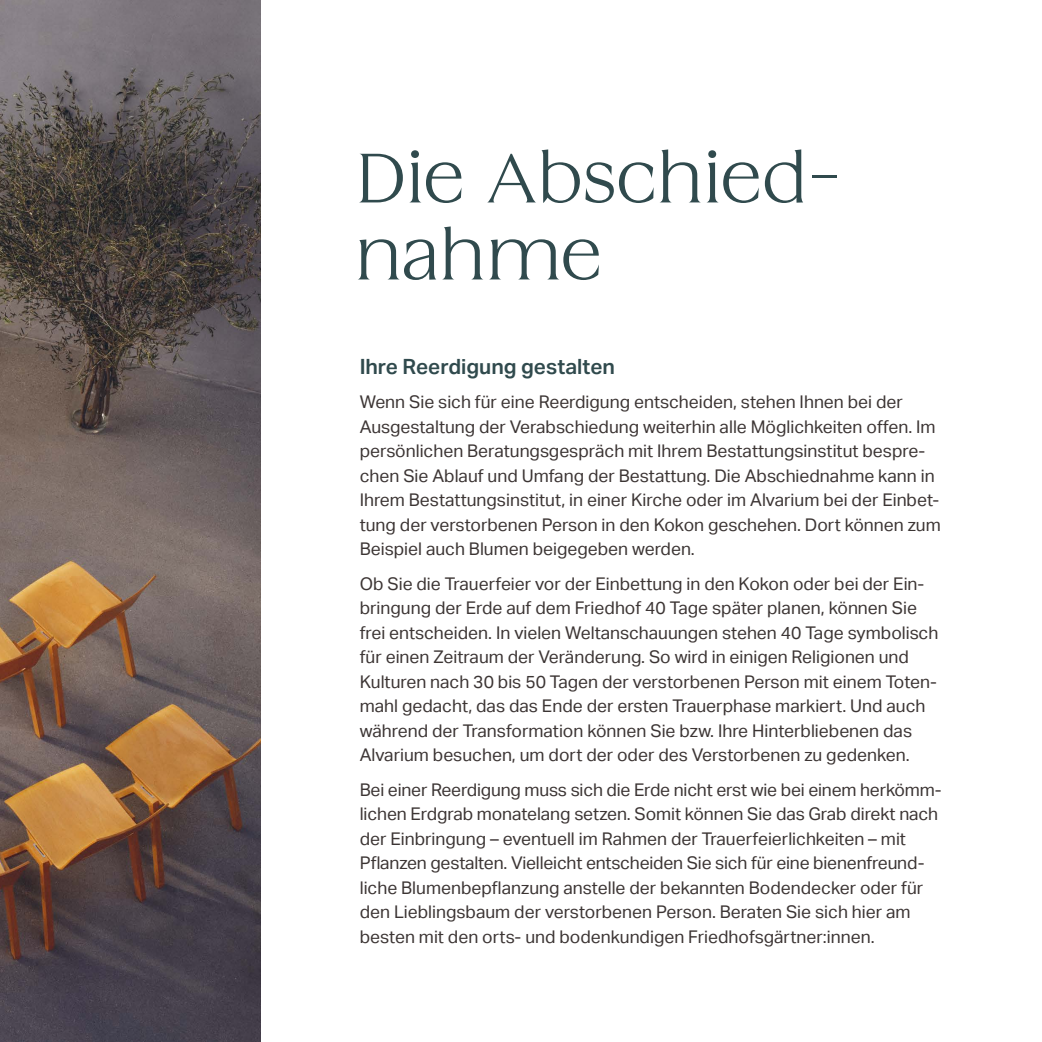
<style>
.page{position:relative;width:1042px;height:1042px;background:#fff}
.page>*{position:absolute;margin:0;border:0;box-sizing:border-box;transform-origin:0 0}
.t1{font:700 70px/77px "Iskry";letter-spacing:-.005em;color:#304a4d}
.t2{font:600 21px "Aktiv Grotesk";color:#304a4d}
.t3{font:17.5px/24.5px "Aktiv Grotesk";color:#3c3534}
</style>
<div class="page">
<img style="left:0;top:0;width:260px;height:1042px">
<h1 class="t1" style="left:355px;top:132px;width:488px">Die Abschied‑ nahme</h1>
<p class="t2" style="left:360px;top:354px;width:257px">Ihre Reerdigung gestalten</p>
<p class="t3" style="left:360px;top:390px;width:582px">Wenn Sie sich für eine Reerdigung entscheiden, stehen Ihnen bei der Ausgestaltung der Verabschiedung weiterhin alle Möglichkeiten offen. Im persönlichen Beratungsgespräch mit Ihrem Bestattungsinstitut bespre‑ chen Sie Ablauf und Umfang der Bestattung. Die Abschiednahme kann in Ihrem Bestattungsinstitut, in einer Kirche oder im Alvarium bei der Einbet‑ tung der verstorbenen Person in den Kokon geschehen. Dort können zum Beispiel auch Blumen beigegeben werden.</p>
<p class="t3" style="left:360px;top:571px;width:580px">Ob Sie die Trauerfeier vor der Einbettung in den Kokon oder bei der Ein‑ bringung der Erde auf dem Friedhof 40 Tage später planen, können Sie frei entscheiden. In vielen Weltanschauungen stehen 40 Tage symbolisch für einen Zeitraum der Veränderung. So wird in einigen Religionen und Kulturen nach 30 bis 50 Tagen der verstorbenen Person mit einem Toten‑ mahl gedacht, das das Ende der ersten Trauerphase markiert. Und auch während der Transformation können Sie bzw. Ihre Hinterbliebenen das Alvarium besuchen, um dort der oder des Verstorbenen zu gedenken.</p>
<p class="t3" style="left:360px;top:777px;width:583px">Bei einer Reerdigung muss sich die Erde nicht erst wie bei einem herkömm‑ lichen Erdgrab monatelang setzen. Somit können Sie das Grab direkt nach der Einbringung – eventuell im Rahmen der Trauerfeierlichkeiten – mit Pflanzen gestalten. Vielleicht entscheiden Sie sich für eine bienenfreund‑ liche Blumenbepflanzung anstelle der bekannten Bodendecker oder für den Lieblingsbaum der verstorbenen Person. Beraten Sie sich hier am besten mit den orts- und bodenkundigen Friedhofsgärtner:innen.</p>
</div>
